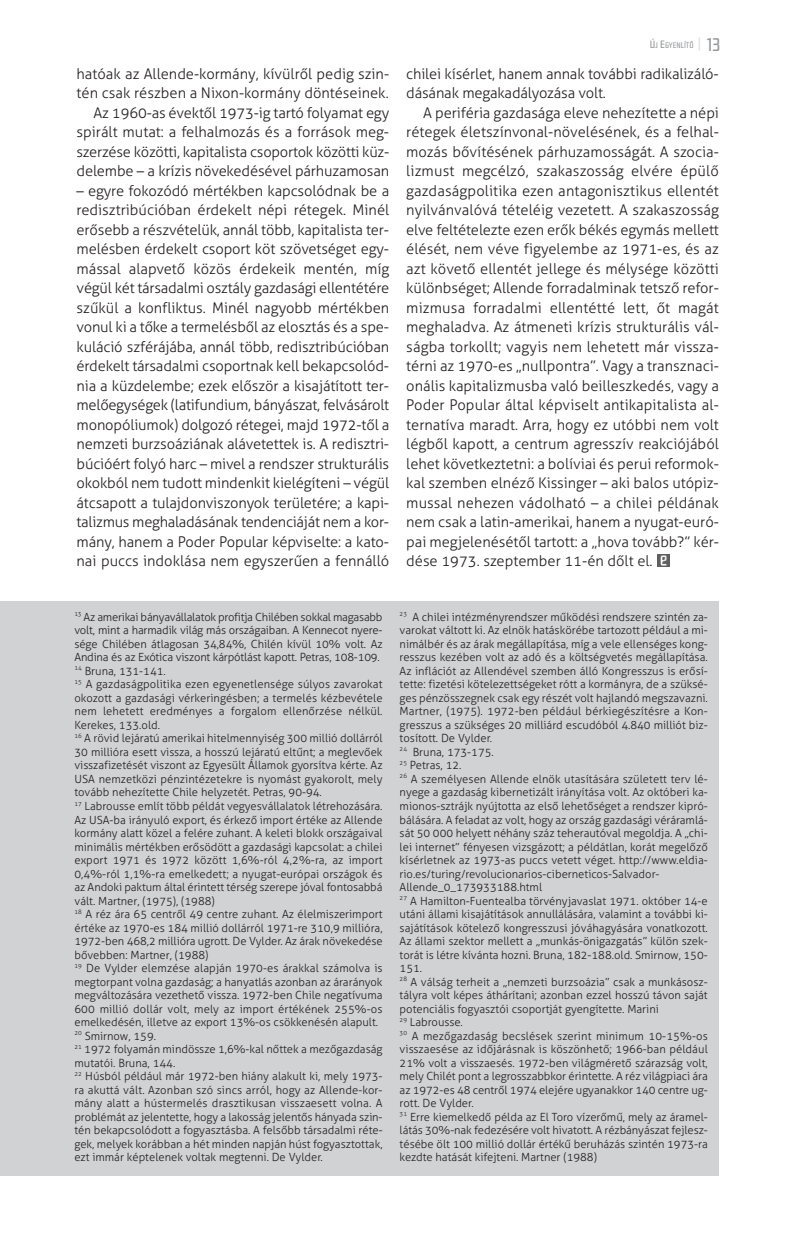
<style>
.page{position:relative;width:787px;height:1255px;background:#fff}
.page>*{position:absolute;margin:0;border:0;box-sizing:border-box;transform-origin:0 0}
.t1{font:300 14.7px/19.5px "Aller";letter-spacing:-.01em;color:#231f20;text-align:justify}
.t2{font:300 11.25px/13.5px "Aller";color:#231f20}
.t3{font:7.8px "Capricorn H Regular";color:#939598}
.s1{font-size:10.5px}
.s2{font-size:15px;color:#dcdddf}
.s3{font-size:18px}
</style>
<div class="page">
<svg style="left:657px;top:554px;width:12px;height:12px"></svg>
<div style="left:0;top:601px;width:719px;height:574px;background:#d1d2d4"></div>
<p class="t1" style="left:77px;top:64px;width:314px;text-align:right">hatóak az Allende-kormány, kívülről pedig szin&shy;tén csak részben a Nixon-kormány döntéseinek.<br>Az 1960-as évektől 1973-ig tartó folyamat egy spirált mutat: a felhalmozás és a források meg&shy;szerzése közötti, kapitalista csoportok közötti küz&shy;delembe – a krízis növekedésével párhuzamosan</p>
<p class="t1" style="left:77px;top:181px;width:314px">– egyre fokozódó mértékben kapcsolódnak be a redisztribúcióban érdekelt népi rétegek. Minél erősebb a részvételük, annál több, kapitalista ter&shy;melésben érdekelt csoport köt szövetséget egy&shy;mással alapvető közös érdekeik mentén, míg végül két társadalmi osztály gazdasági ellentétére szűkül a konfliktus. Minél nagyobb mértékben vonul ki a tőke a termelésből az elosztás és a spe&shy;kuláció szférájába, annál több, redisztribúcióban érdekelt társadalmi csoportnak kell bekapcsolód&shy;nia a küzdelembe; ezek először a kisajátított ter&shy;melőegységek (latifundium, bányászat, felvásárolt monopóliumok) dolgozó rétegei, majd 1972-től a nemzeti burzsoáziának alávetettek is. A redisztri&shy;búcióért folyó harc – mivel a rendszer strukturális okokból nem tudott mindenkit kielégíteni – végül átcsapott a tulajdonviszonyok területére; a kapi&shy;talizmus meghaladásának tendenciáját nem a kor&shy;mány, hanem a Poder Popular képviselte: a kato&shy;nai puccs indoklása nem egyszerűen a fennálló</p>
<p class="t3" style="left:649px;top:41px;width:72px"><span class="s1">Ú</span>J <span class="s1">E</span>GYENLÍTÔ <span class="s2">|</span> <span class="s3">13</span></p>
<h1 class="t1" style="left:406px;top:64px;width:314px">chilei kísérlet, hanem annak további radikalizáló&shy;dásának megakadályozása volt.</h1>
<p class="t1" style="left:406px;top:103px;width:314px;text-indent:17px">A periféria gazdasága eleve nehezítette a népi rétegek életszínvonal-növelésének, és a felhal&shy;mozás bővítésének párhuzamosságát. A szocia&shy;lizmust megcélzó, szakaszosság elvére épülő gazdaságpolitika ezen antagonisztikus ellentét nyilvánvalóvá tételéig vezetett. A szakaszosság elve feltételezte ezen erők békés egymás mellett élését, nem véve figyelembe az 1971-es, és az azt követő ellentét jellege és mélysége közötti különbséget; Allende forradalminak tetsző refor&shy;mizmusa forradalmi ellentétté lett, őt magát meghaladva. Az átmeneti krízis strukturális vál&shy;ságba torkollt; vagyis nem lehetett már vissza&shy;térni az 1970-es „nullpontra”. Vagy a transznaci&shy;onális kapitalizmusba való beilleszkedés, vagy a Poder Popular által képviselt antikapitalista al&shy;ternatíva maradt. Arra, hogy ez utóbbi nem volt légből kapott, a centrum agresszív reakciójából lehet következtetni: a bolíviai és perui reformok&shy;kal szemben elnéző Kissinger – aki balos utópiz&shy;mussal nehezen vádolható – a chilei példának nem csak a latin-amerikai, hanem a nyugat-euró&shy;pai megjelenésétől tartott: a „hova tovább?” kér&shy;dése 1973. szeptember 11-én dőlt el.</p>
<p class="t2" style="left:74px;top:610px;width:310px"><sup>13</sup> Az amerikai bányavállalatok profitja Chilében sokkal magasabb volt, mint a harmadik világ más országaiban. A Kennecot nyere&shy;sége Chilében átlagosan 34,84%, Chilén kívül 10% volt. Az Andina és az Exótica viszont kárpótlást kapott. Petras, 108-109.<br><sup>14</sup> Bruna, 131-141.<br><sup>15</sup> A gazdaságpolitika ezen egyenetlensége súlyos zavarokat okozott a gazdasági vérkeringésben; a termelés kézbevétele nem lehetett eredményes a forgalom ellenőrzése nélkül.<br>Kerekes, 133.old.<br><sup>16</sup> A rövid lejáratú amerikai hitelmennyiség 300 millió dollárról 30 millióra esett vissza, a hosszú lejáratú eltűnt; a meglevőek visszafizetését viszont az Egyesült Államok gyorsítva kérte. Az USA nemzetközi pénzintézetekre is nyomást gyakorolt, mely tovább nehezítette Chile helyzetét. Petras, 90-94.<br><sup>17</sup> Labrousse említ több példát vegyesvállalatok létrehozására.<br>Az USA-ba irányuló export, és érkező import értéke az Allende kormány alatt közel a felére zuhant. A keleti blokk országaival minimális mértékben erősödött a gazdasági kapcsolat: a chilei export 1971 és 1972 között 1,6%-ról 4,2%-ra, az import 0,4%-ról 1,1%-ra emelkedett; a nyugat-európai országok és az Andoki paktum által érintett térség szerepe jóval fontosabbá vált. Martner, (1975), (1988)<br><sup>18</sup> A réz ára 65 centről 49 centre zuhant. Az élelmiszerimport értéke az 1970-es 184 millió dollárról 1971-re 310,9 millióra, 1972-ben 468,2 millióra ugrott. De Vylder. Az árak növekedése bővebben: Martner, (1988)<br><sup>19</sup> De Vylder elemzése alapján 1970-es árakkal számolva is megtorpant volna gazdaság; a hanyatlás azonban az árarányok megváltozására vezethető vissza. 1972-ben Chile negatívuma 600 millió dollár volt, mely az import értékének 255%-os emelkedésén, illetve az export 13%-os csökkenésén alapult.<br><sup>20</sup> Smirnow, 159.<br><sup>21</sup> 1972 folyamán mindössze 1,6%-kal nőttek a mezőgazdaság mutatói. Bruna, 144.<br><sup>22</sup> Húsból például már 1972-ben hiány alakult ki, mely 1973- ra akuttá vált. Azonban szó sincs arról, hogy az Allende-kor&shy;mány alatt a hústermelés drasztikusan visszaesett volna. A problémát az jelentette, hogy a lakosság jelentős hányada szin&shy;tén bekapcsolódott a fogyasztásba. A felsőbb társadalmi réte&shy;gek, melyek korábban a hét minden napján húst fogyasztottak, ezt immár képtelenek voltak megtenni. De Vylder.</p>
<p class="t2" style="left:399px;top:610px;width:310px"><sup>23</sup> A chilei intézményrendszer működési rendszere szintén za&shy;varokat váltott ki. Az elnök hatáskörébe tartozott például a mi&shy;nimálbér és az árak megállapítása, míg a vele ellenséges kong&shy;resszus kezében volt az adó és a költségvetés megállapítása.<br>Az inflációt az Allendével szemben álló Kongresszus is erősí&shy;tette: fizetési kötelezettségeket rótt a kormányra, de a szüksé&shy;ges pénzösszegnek csak egy részét volt hajlandó megszavazni.<br>Martner, (1975). 1972-ben például bérkiegészítésre a Kon&shy;gresszus a szükséges 20 milliárd escudóból 4.840 milliót biz&shy;tosított. De Vylder.<br><sup>24</sup> Bruna, 173-175.<br><sup>25</sup> Petras, 12.<br><sup>26</sup> A személyesen Allende elnök utasítására született terv lé&shy;nyege a gazdaság kibernetizált irányítása volt. Az októberi ka&shy;mionos-sztrájk nyújtotta az első lehetőséget a rendszer kipró&shy;bálására. A feladat az volt, hogy az ország gazdasági véráramlá&shy;sát 50 000 helyett néhány száz teherautóval megoldja. A „chi&shy;lei internet” fényesen vizsgázott; a példátlan, korát megelőző kísérletnek az 1973-as puccs vetett véget. http://www.eldia&shy;rio.es/turing/revolucionarios-ciberneticos-Salvador-Allende_0_173933188.html<br><sup>27</sup> A Hamilton-Fuentealba törvényjavaslat 1971. október 14-e utáni állami kisajátítások annullálására, valamint a további ki&shy;sajátítások kötelező kongresszusi jóváhagyására vonatkozott.<br>Az állami szektor mellett a „munkás-önigazgatás” külön szek&shy;torát is létre kívánta hozni. Bruna, 182-188.old. Smirnow, 150- 151.<br><sup>28</sup> A válság terheit a „nemzeti burzsoázia” csak a munkásosz&shy;tályra volt képes áthárítani; azonban ezzel hosszú távon saját potenciális fogyasztói csoportját gyengítette. Marini<br><sup>29</sup> Labrousse.<br><sup>30</sup> A mezőgazdaság becslések szerint minimum 10-15%-os visszaesése az időjárásnak is köszönhető; 1966-ban például 21% volt a visszaesés. 1972-ben világmérető szárazság volt, mely Chilét pont a legrosszabbkor érintette. A réz világpiaci ára az 1972-es 48 centről 1974 elejére ugyanakkor 140 centre ug&shy;rott. De Vylder.<br><sup>31</sup> Erre kiemelkedő példa az El Toro vízerőmű, mely az áramel&shy;látás 30%-nak fedezésére volt hivatott. A rézbányászat fejlesz&shy;tésébe ölt 100 millió dollár értékű beruházás szintén 1973-ra kezdte hatását kifejteni. Martner (1988)</p>
</div>
